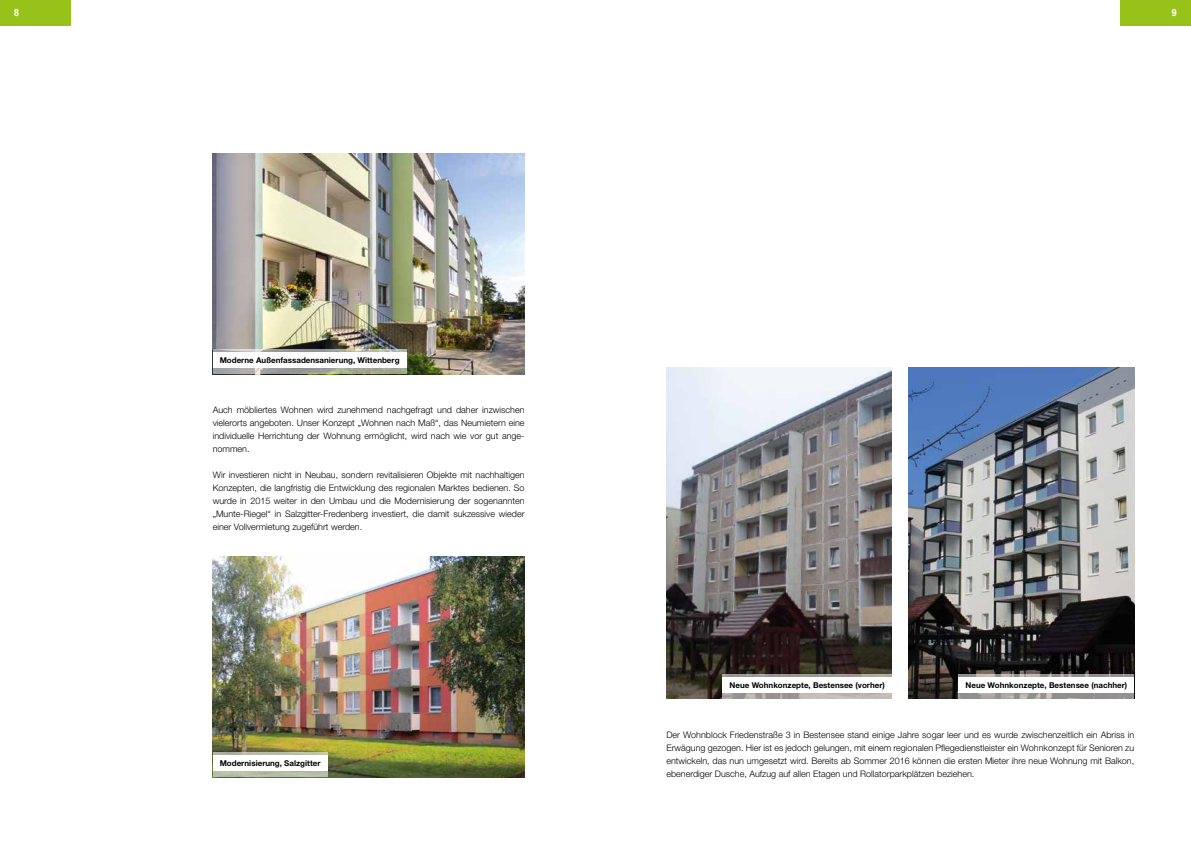
<style>
.page{position:relative;width:1191px;height:842px;background:#fff}
.page>*{position:absolute;margin:0;border:0;box-sizing:border-box;transform-origin:0 0}
.t1{font:700 condensed 10px "Helvetica Neue LT";color:#fff}
.t2{font:300 9px/13px "Helvetica Neue LT";color:#000;text-align:justify}
.t3{font:700 8px "Helvetica Neue LT";color:#000}
</style>
<div class="page">
<img style="left:213px;top:153px;width:311px;height:221px">
<img style="left:213px;top:556px;width:311px;height:221px">
<img style="left:666px;top:367px;width:225px;height:332px">
<img style="left:909px;top:367px;width:225px;height:332px">
<svg style="left:213px;top:349px;width:193px;height:25px"></svg>
<div style="left:213px;top:352px;width:193px;height:16px;background:#fff"></div>
<svg style="left:213px;top:752px;width:114px;height:25px"></svg>
<div style="left:213px;top:755px;width:114px;height:16px;background:#fff"></div>
<svg style="left:722px;top:674px;width:169px;height:25px"></svg>
<div style="left:722px;top:677px;width:169px;height:16px;background:#fff"></div>
<svg style="left:958px;top:674px;width:176px;height:25px;fill:#939191"></svg>
<div style="left:958px;top:677px;width:176px;height:16px;background:#fff"></div>
<div style="left:0;top:0;width:71px;height:26px;background:#97c21a"></div>
<div style="left:1120px;top:0;width:71px;height:26px;background:#97c21a"></div>
<p class="t1" style="left:14px;top:7px;width:6px">8</p>
<p class="t1" style="left:1171px;top:7px;width:6px">9</p>
<p class="t3" style="left:220px;top:355px;width:181px">Moderne Außenfassadensanierung, Wittenberg</p>
<p class="t2" style="left:213px;top:403px;width:313px">Auch möbliertes Wohnen wird zunehmend nachgefragt und daher inzwischen vielerorts angeboten. Unser Konzept „Wohnen nach Maß“, das Neumietern eine individuelle Herrichtung der Wohnung ermöglicht, wird nach wie vor gut ange&shy;nommen.</p>
<p class="t2" style="left:213px;top:468px;width:313px">Wir investieren nicht in Neubau, sondern revitalisieren Objekte mit nachhaltigen Konzepten, die langfristig die Entwicklung des regionalen Marktes bedienen. So wurde in 2015 weiter in den Umbau und die Modernisierung der sogenannten „Munte-Riegel“ in Salzgitter-Fredenberg investiert, die damit sukzessive wieder einer Vollvermietung zugeführt werden.</p>
<p class="t3" style="left:220px;top:758px;width:102px">Modernisierung, Salzgitter</p>
<p class="t3" style="left:729px;top:680px;width:157px">Neue Wohnkonzepte, Bestensee (vorher)</p>
<p class="t3" style="left:965px;top:680px;width:163px">Neue Wohnkonzepte, Bestensee (nachher)</p>
<p class="t2" style="left:666px;top:728px;width:469px">Der Wohnblock Friedenstraße 3 in Bestensee stand einige Jahre sogar leer und es wurde zwischenzeitlich ein Abriss in Erwägung gezogen. Hier ist es jedoch gelungen, mit einem regionalen Pflegedienstleister ein Wohnkonzept für Senioren zu entwickeln, das nun umgesetzt wird. Bereits ab Sommer 2016 können die ersten Mieter ihre neue Wohnung mit Balkon, ebenerdiger Dusche, Aufzug auf allen Etagen und Rollatorparkplätzen beziehen.</p>
</div>
